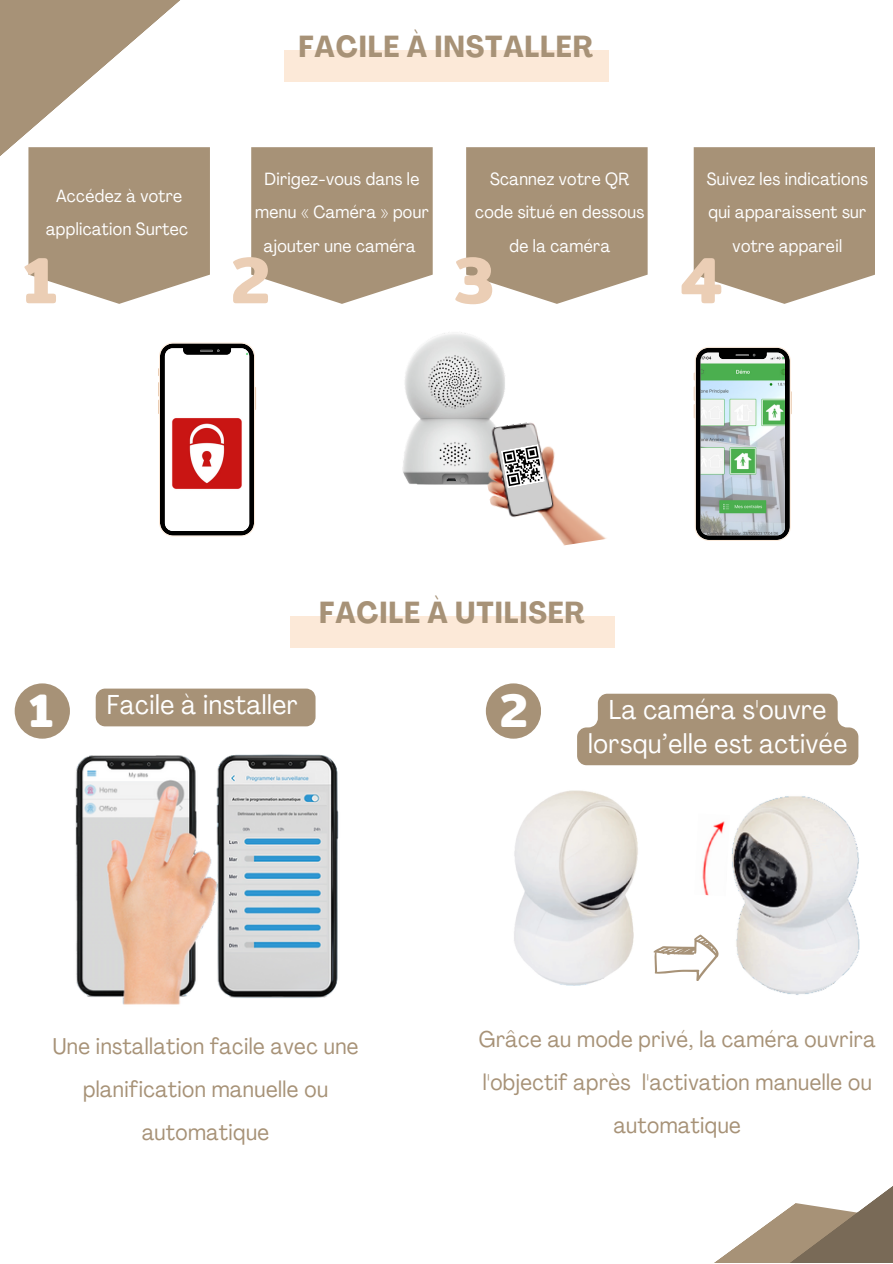
<style>
.page{position:relative;width:893px;height:1264px;background:#fff}
.page>*{position:absolute;margin:0;border:0;box-sizing:border-box;transform-origin:0 0}
.t1{font:600 66.3px "Mitr";color:#ebceb5}
.t2{font:600 47.1px "Mitr";color:#fff}
.t3{font:700 condensed 30px "Agrandir";letter-spacing:.03em;color:#a79277}
.t4{font:condensed 27px/33.8px "Agrandir";letter-spacing:.02em;color:#fff;text-align:center}
.t5{font:condensed 22.5px/42.8px "Agrandir";letter-spacing:.02em;color:#a79277;text-align:center}
.t6{font:condensed 17.4px/33.2px "Agrandir";letter-spacing:.02em;color:#fff;text-align:center}
</style>
<div class="page">
<svg style="left:696px;top:952px;width:196px;height:310px"></svg>
<svg style="left:0;top:0;width:287px;height:156px"></svg>
<div style="left:284px;top:50px;width:324px;height:31px;background:#fce9d8"></div>
<svg style="left:158px;top:342px;width:98px;height:194px"></svg>
<svg style="left:28px;top:147px;width:182px;height:157px;background:#b09d85"></svg>
<svg style="left:251px;top:147px;width:181px;height:157px;background:#af9c84"></svg>
<svg style="left:466px;top:147px;width:181px;height:157px;background:#af9c84"></svg>
<img style="left:402px;top:332px;width:103px;height:152px">
<img style="left:479px;top:413px;width:128px;height:133px">
<svg style="left:500px;top:444px;width:45px;height:44px"></svg>
<svg style="left:693px;top:347px;width:98px;height:194px"></svg>
<div style="left:290px;top:616px;width:324px;height:31px;background:#fce9d8"></div>
<img style="left:75px;top:754px;width:264px;height:251px">
<div style="left:15px;top:683px;width:55px;height:55px;background:#a79277;border-radius:50%"></div>
<div style="left:486px;top:683px;width:55px;height:55px;background:#a79277;border-radius:50%"></div>
<img style="left:729px;top:796px;width:160px;height:205px">
<img style="left:702px;top:821px;width:23px;height:75px">
<img style="left:514px;top:790px;width:124px;height:196px">
<svg style="left:653px;top:934px;width:65px;height:46px"></svg>
<div style="left:96px;top:688px;width:219px;height:38px;background:#a79277"></div>
<svg style="left:577px;top:693px;width:281px;height:72px;background:#ae9a82"></svg>
<svg style="left:693px;top:147px;width:182px;height:157px;background:#b19e87"></svg>
<p class="t3" style="left:298px;top:35px;width:296px">FACILE À INSTALLER</p>
<p class="t6" style="left:255px;top:164px;width:175px">Dirigez-vous dans le menu « Caméra » pour ajouter une caméra</p>
<p class="t6" style="left:475px;top:164px;width:171px">Scannez votre QR code situé en dessous de la caméra</p>
<p class="t6" style="left:56px;top:181px;width:128px">Accédez à votre</p>
<p class="t6" style="left:46px;top:214px;width:143px">application Surtec</p>
<p class="t1" style="left:23px;top:227px;width:35px">1</p>
<p class="t1" style="left:231px;top:227px;width:40px">2</p>
<p class="t1" style="left:454px;top:227px;width:41px">3</p>
<p class="t6" style="left:706px;top:164px;width:162px">Suivez les indications qui apparaissent sur votre appareil</p>
<p class="t1" style="left:681px;top:227px;width:42px">4</p>
<p class="t3" style="left:319px;top:600px;width:267px">FACILE À UTILISER</p>
<p class="t4" style="left:107px;top:690px;width:193px">Facile à installer</p>
<p class="t2" style="left:500px;top:673px;width:29px">2</p>
<p class="t2" style="left:29px;top:673px;width:25px">1</p>
<p class="t4" style="left:588px;top:695px;width:261px">La caméra s'ouvre lorsqu’elle est activée</p>
<p class="t5" style="left:53px;top:1027px;width:307px">Une installation facile avec une planification manuelle ou automatique</p>
<p class="t5" style="left:479px;top:1020px;width:398px">Grâce au mode privé, la caméra ouvrira l'objectif après l'activation manuelle ou automatique</p>
</div>
